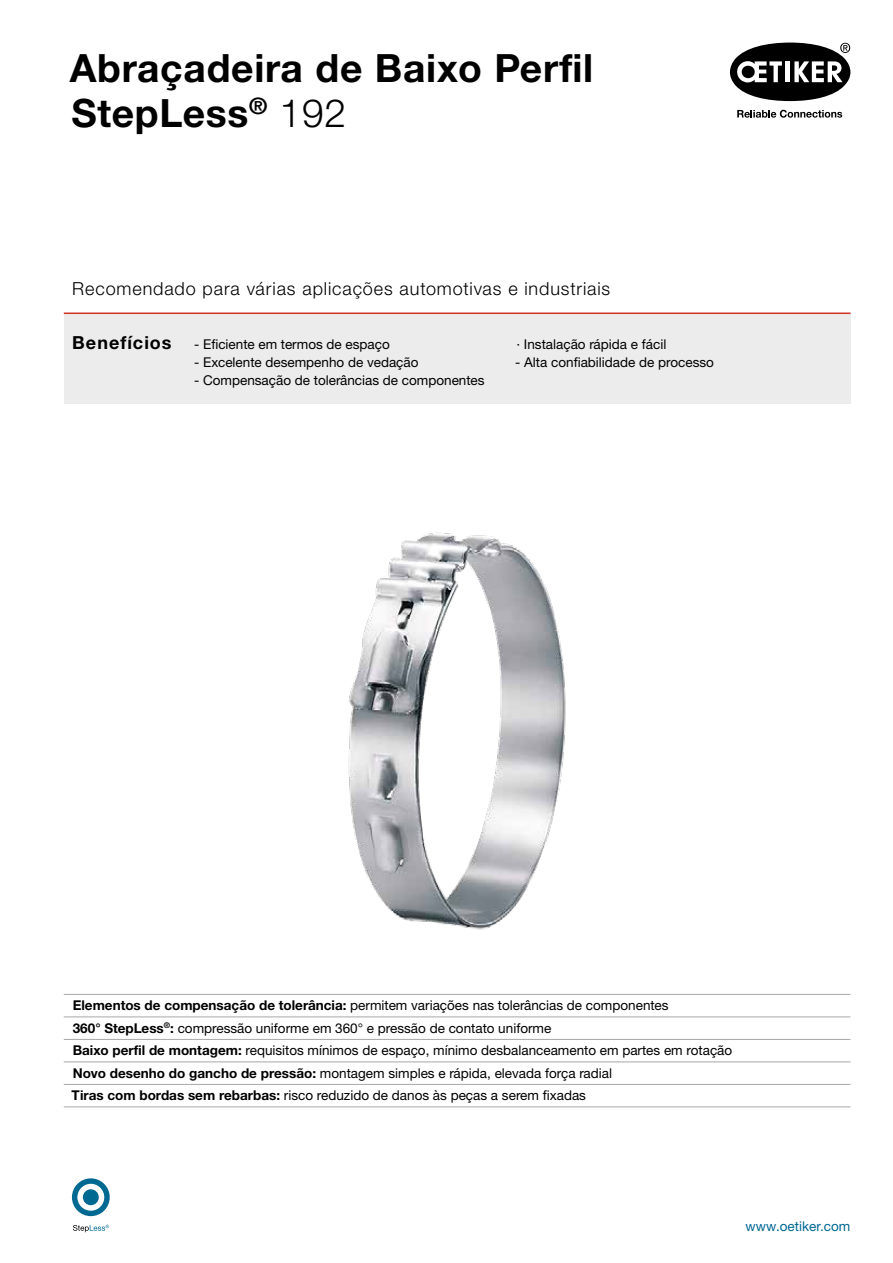
<style>
.page{position:relative;width:893px;height:1263px;background:#fff}
.page>*{position:absolute;margin:0;border:0;box-sizing:border-box;transform-origin:0 0}
.t1{font:700 39px/45px "Helvetica Neue LTW1 G";letter-spacing:.02em;color:#000}
.t2{font:300 18px "Helvetica Neue LTW1 G";letter-spacing:.05em;color:#000}
.t3{font:700 18px "Helvetica Neue LTW1 G";letter-spacing:.055em;color:#000}
.t4{font:13.5px/22.5px "Helvetica Neue LTW1 G";color:#000}
.t5{font:13.5px "Helvetica Neue LTW1 G";color:#006894}
.s1{font-weight:300}
.s2{font-weight:700}
</style>
<div class="page">
<img style="left:348px;top:532px;width:218px;height:398px">
<svg style="left:730px;top:43px;width:120px;height:58px"></svg>
<svg style="left:737px;top:110px;width:105px;height:8px"></svg>
<div style="left:64px;top:313px;width:786px;height:91px;background:#ececed"></div>
<hr style="left:64px;top:313px;width:786px;height:1px;background:#d73324">
<hr style="left:64px;top:994px;width:786px;height:1px;background:#a7a7a8">
<hr style="left:64px;top:1016px;width:786px;height:1px;background:#a7a7a8">
<hr style="left:64px;top:1039px;width:786px;height:1px;background:#a7a7a8">
<hr style="left:64px;top:1061px;width:786px;height:1px;background:#a7a7a8">
<hr style="left:64px;top:1084px;width:786px;height:1px;background:#a7a7a8">
<hr style="left:64px;top:1106px;width:786px;height:1px;background:#a7a7a8">
<svg style="left:73px;top:1225px;width:36px;height:7px"></svg>
<svg style="left:72px;top:1178px;width:38px;height:38px"></svg>
<h1 class="t1" style="left:70px;top:46px;width:525px">Abraçadeira de Baixo Perfil<br>StepLess<sup>®</sup> <span class="s1">192</span></h1>
<h2 class="t2" style="left:72px;top:277px;width:539px">Recomendado para várias aplicações automotivas e industriais</h2>
<h2 class="t3" style="left:72px;top:331px;width:101px">Benefícios</h2>
<p class="t4" style="left:194px;top:332px;width:197px">- Eficiente em termos de espaço</p>
<p class="t4" style="left:194px;top:350px;width:226px">- Excelente desempenho de vedação</p>
<p class="t4" style="left:194px;top:368px;width:292px">- Compensação de tolerâncias de componentes</p>
<p class="t4" style="left:516px;top:332px;width:151px">· Instalação rápida e fácil</p>
<p class="t4" style="left:515px;top:350px;width:200px">- Alta confiabilidade de processo</p>
<p class="t4" style="left:72px;top:994px;width:662px"><span class="s2">Elementos de compensação de tolerância:</span> permitem variações nas tolerâncias de componentes<br><span class="s2">360° StepLess</span><sup>®</sup><span class="s2">:</span> compressão uniforme em 360° e pressão de contato uniforme<br><span class="s2">Baixo perfil de montagem:</span> requisitos mínimos de espaço, mínimo desbalanceamento em partes em rotação <span class="s2">Novo desenho do gancho de pressão:</span> montagem simples e rápida, elevada força radial<br><span class="s2">Tiras com bordas sem rebarbas:</span> risco reduzido de danos às peças a serem fixadas</p>
<p class="t5" style="left:745px;top:1217px;width:107px">www.oetiker.com</p>
</div>
